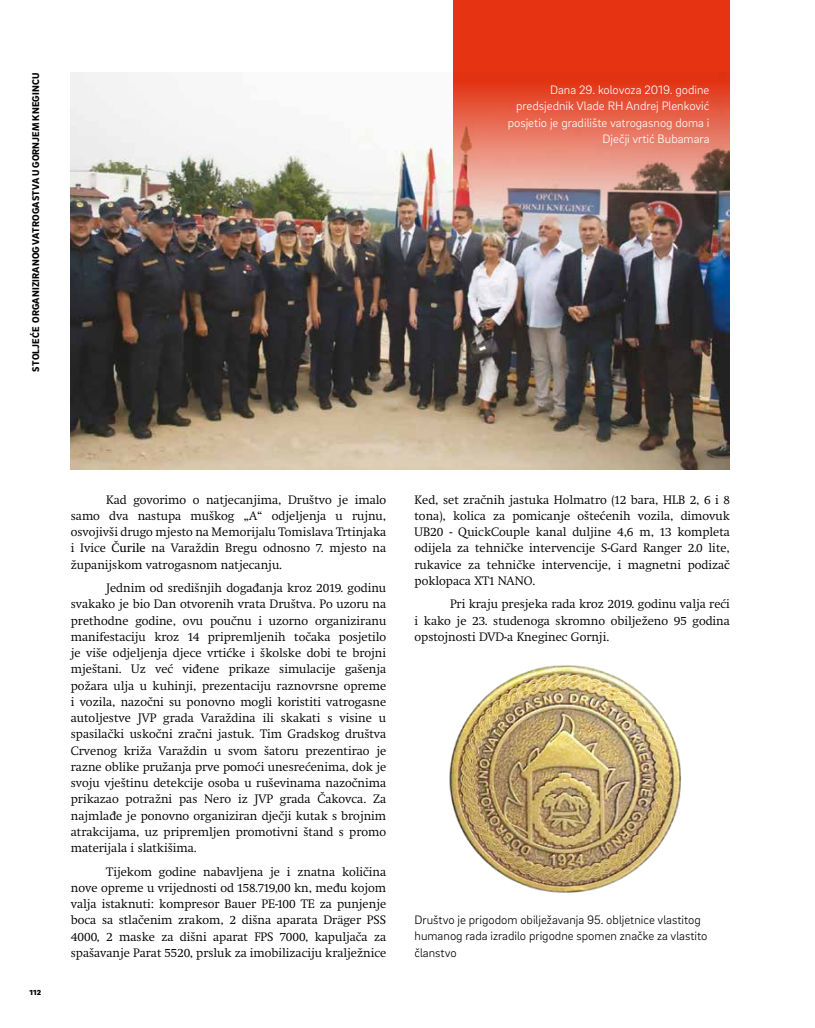
<style>
.page{position:relative;width:815px;height:1028px;background:#fff}
.page>*{position:absolute;margin:0;border:0;box-sizing:border-box;transform-origin:0 0}
.t1{font:300 12.5px/16.2px "Swift Neue LT Pro";color:#000;text-align:justify}
.t2{font:300 12.5px/16.2px "Brix Sans";color:#fff;text-align:right}
.t3{font:300 12.5px/16.2px "Brix Sans";color:#000}
.t4{font:900 10px "Brix Sans";letter-spacing:.015em;color:#000}
.s1{font-weight:400}
</style>
<div class="page">
<img style="left:71px;top:73px;width:659px;height:396px">
<img style="left:454px;top:0;width:276px;height:276px">
<img style="left:449px;top:665px;width:232px;height:228px">
<p class="t4" style="left:29px;top:371px;width:300px;rotate:-90deg">STOLJEĆE ORGANIZIRANOG VATROGASTVA U GORNJEM KNEGINCU</p>
<p class="t2" style="left:508px;top:81px;width:203px">Dana 29. kolovoza 2019. godine predsjednik Vlade RH Andrej Plenković posjetio je gradilište vatrogasnog doma i Dječji vrtić Bubamara</p>
<p class="t4" style="left:30px;top:985px;width:13px">112</p>
<p class="t1" style="left:71px;top:491px;width:317px;text-indent:35px">Kad govorimo o natjecanjima, Društvo je imalo samo dva nastupa muškog „A“ odjeljenja u rujnu, osvojivši drugo mjesto na Memorijalu Tomislava Trtinjaka i Ivice <span class="s1">Čurile</span> na Varaždin Bregu odnosno 7. mjesto na županijskom vatrogasnom natjecanju.</p>
<p class="t1" style="left:71px;top:579px;width:317px;text-indent:35px">Jednim od središnjih događanja kroz 2019. godinu svakako je bio Dan otvorenih vrata Društva. Po uzoru na prethodne godine, ovu poučnu i uzorno organiziranu manifestaciju kroz 14 pripremljenih točaka posjetilo je više odjeljenja djece vrti<span class="s1">ć</span>ke i školske dobi te brojni mještani. Uz već viđene prikaze simulacije gašenja požara ulja u kuhinji, prezentaciju raznovrsne opreme i vozila, nazočni su ponovno mogli koristiti vatrogasne autoljestve JVP grada Varaždina ili skakati s visine u spasilački uskočni zračni jastuk. Tim Gradskog društva Crvenog križa Varaždin u svom šatoru prezentirao je razne oblike pružanja prve pomoći unesrećenima, dok je svoju vještinu detekcije osoba u ruševinama nazočnima prikazao potražni pas Nero iz JVP grada Čakovca. Za najmlađe je ponovno organiziran dječji kutak s brojnim atrakcijama, uz pripremljen promotivni štand s promo materijala i slatkišima.</p>
<p class="t1" style="left:71px;top:863px;width:317px;text-indent:35px">Tijekom godine nabavljena je i znatna količina nove opreme u vrijednosti od 158.719,00 kn, među kojom valja istaknuti: kompresor Bauer PE-100 TE za punjenje boca sa stlačenim zrakom, 2 dišna aparata Dräger PSS 4000, 2 maske za dišni aparat FPS 7000, kapuljača za spašavanje Parat 5520, prsluk za imobilizaciju kralježnice</p>
<p class="t1" style="left:415px;top:491px;width:317px">Ked, set zračnih jastuka Holmatro (12 bara, HLB 2, 6 i 8 tona), kolica za pomicanje ošte<span class="s1">ć</span>enih vozila, dimovuk UB20 - QuickCouple kanal duljine 4,6 m, 13 kompleta odijela za tehničke intervencije S-Gard Ranger 2.0 lite, rukavice za tehničke intervencije, i magnetni podiza<span class="s1">č </span>poklopaca XT1 NANO.</p>
<p class="t1" style="left:415px;top:596px;width:317px;text-indent:35px">Pri kraju presjeka rada kroz 2019. godinu valja reći i kako je 23. studenoga skromno obilježeno 95 godina opstojnosti DVD-a Kneginec Gornji.</p>
<p class="t3" style="left:415px;top:911px;width:294px">Društvo je prigodom obilježavanja 95. obljetnice vlastitog humanog rada izradilo prigodne spomen značke za vlastito članstvo</p>
</div>
